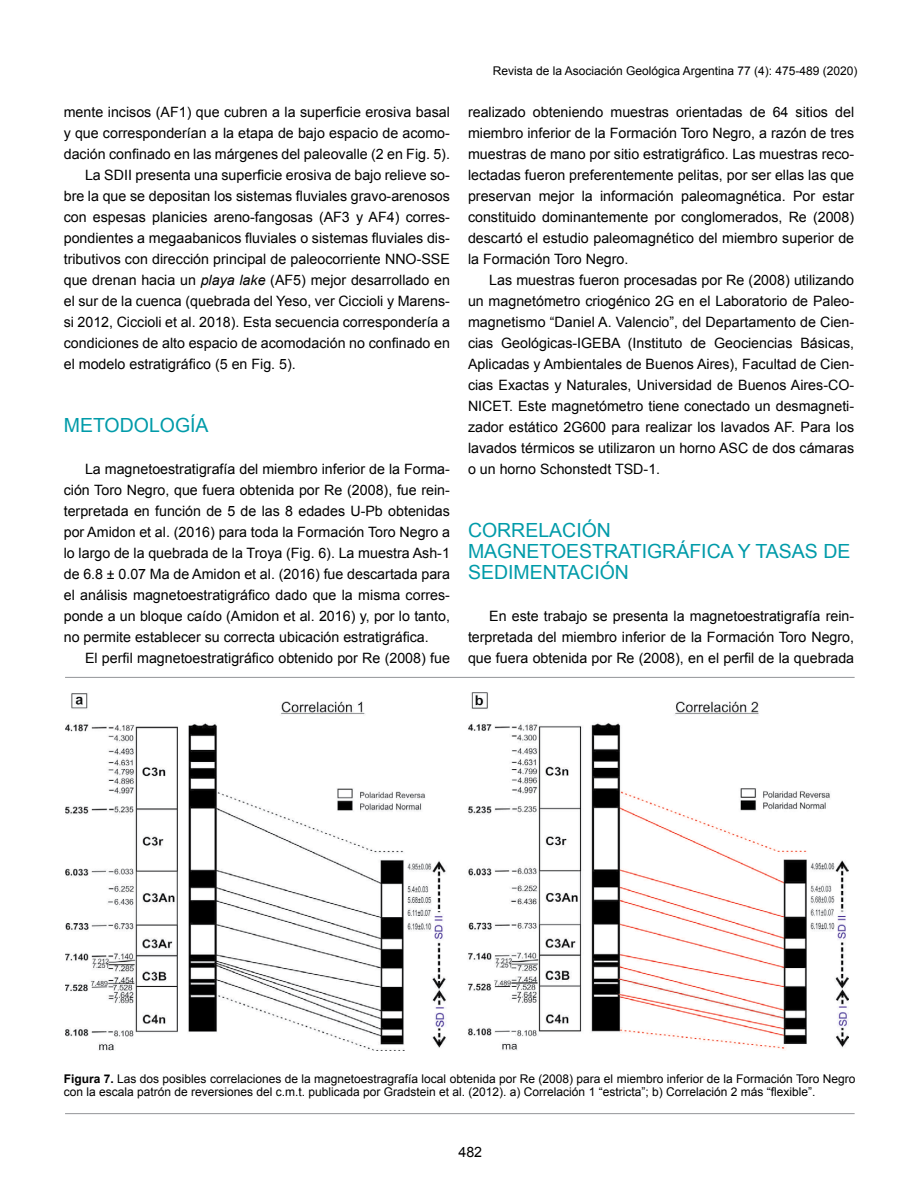
<style>
.page{position:relative;width:918px;height:1188px;background:#fff}
.page>*{position:absolute;margin:0;border:0;box-sizing:border-box;transform-origin:0 0}
.titulos_12_5_introdu{font:19.5px/21px "Arial";color:#009ba9}
.textos_san_serif{font:14.25px/21px "Arial";color:#000;text-align:justify}
.epigrafes{font:12px/13.5px "Arial";color:#000}
.s1{font-style:italic}
.s2{font-weight:700}
</style>
<div class="page">
<hr style="left:65px;top:1113px;width:790px;height:1px;background:#939598">
<hr style="left:65px;top:677px;width:790px;height:1px;background:#939598">
<img style="left:65px;top:693px;width:783px;height:357px">
<p class="textos_san_serif" style="left:64px;top:102px;width:388px">mente incisos (AF1) que cubren a la superficie erosiva basal y que corresponderían a la etapa de bajo espacio de acomo&shy;dación confinado en las márgenes del paleovalle (2 en Fig. 5).</p>
<p class="textos_san_serif" style="left:64px;top:165px;width:388px;text-indent:21px">La SDII presenta una superficie erosiva de bajo relieve so&shy;bre la que se depositan los sistemas fluviales gravo-arenosos con espesas planicies areno-fangosas (AF3 y AF4) corres&shy;pondientes a megaabanicos fluviales o sistemas fluviales dis&shy;tributivos con dirección principal de paleocorriente NNO-SSE que drenan hacia un <span class="s1">playa lake</span> (AF5) mejor desarrollado en el sur de la cuenca (quebrada del Yeso, ver Ciccioli y Marens&shy;si 2012, Ciccioli et al. 2018). Esta secuencia correspondería a condiciones de alto espacio de acomodación no confinado en el modelo estratigráfico (5 en Fig. 5).</p>
<p class="titulos_12_5_introdu" style="left:64px;top:415px;width:146px">METODOLOGÍA</p>
<p class="textos_san_serif" style="left:64px;top:459px;width:388px;text-indent:21px">La magnetoestratigrafía del miembro inferior de la Forma&shy;ción Toro Negro, que fuera obtenida por Re (2008), fue rein&shy;terpretada en función de 5 de las 8 edades U-Pb obtenidas por Amidon et al. (2016) para toda la Formación Toro Negro a lo largo de la quebrada de la Troya (Fig. 6). La muestra Ash-1 de 6.8 ± 0.07 Ma de Amidon et al. (2016) fue descartada para el análisis magnetoestratigráfico dado que la misma corres&shy;ponde a un bloque caído (Amidon et al. 2016) y, por lo tanto, no permite establecer su correcta ubicación estratigráfica.</p>
<p class="textos_san_serif" style="left:85px;top:648px;width:366px">El perfil magnetoestratigráfico obtenido por Re (2008) fue</p>
<p class="epigrafes" style="left:493px;top:64px;width:366px">Revista de la Asociación Geológica Argentina 77 (4): 475-489 (2020)</p>
<p class="textos_san_serif" style="left:468px;top:102px;width:388px">realizado obteniendo muestras orientadas de 64 sitios del miembro inferior de la Formación Toro Negro, a razón de tres muestras de mano por sitio estratigráfico. Las muestras reco&shy;lectadas fueron preferentemente pelitas, por ser ellas las que preservan mejor la información paleomagnética. Por estar constituido dominantemente por conglomerados, Re (2008) descartó el estudio paleomagnético del miembro superior de la Formación Toro Negro.</p>
<p class="textos_san_serif" style="left:468px;top:270px;width:388px;text-indent:21px">Las muestras fueron procesadas por Re (2008) utilizando un magnetómetro criogénico 2G en el Laboratorio de Paleo&shy;magnetismo “Daniel A. Valencio”, del Departamento de Cien&shy;cias Geológicas-IGEBA (Instituto de Geociencias Básicas, Aplicadas y Ambientales de Buenos Aires), Facultad de Cien&shy;cias Exactas y Naturales, Universidad de Buenos Aires-CO-NICET. Este magnetómetro tiene conectado un desmagneti&shy;zador estático 2G600 para realizar los lavados AF. Para los lavados térmicos se utilizaron un horno ASC de dos cámaras o un horno Schonstedt TSD-1.</p>
<p class="titulos_12_5_introdu" style="left:468px;top:520px;width:384px">CORRELACIÓN<br>MAGNETOESTRATIGRÁFICA Y TASAS DE<br>SEDIMENTACIÓN</p>
<p class="textos_san_serif" style="left:468px;top:606px;width:388px;text-indent:21px">En este trabajo se presenta la magnetoestratigrafía rein&shy;terpretada del miembro inferior de la Formación Toro Negro, que fuera obtenida por Re (2008), en el perfil de la quebrada</p>
<p class="epigrafes" style="left:64px;top:1072px;width:793px"><span class="s2">Figura 7.</span> Las dos posibles correlaciones de la magnetoestragrafía local obtenida por Re (2008) para el miembro inferior de la Formación Toro Negro con la escala patrón de reversiones del c.m.t. publicada por Gradstein et al. (2012). a) Correlación 1 “estricta”; b) Correlación 2 más “flexible”.</p>
<p class="textos_san_serif" style="left:458px;top:1141px;width:25px">482</p>
</div>
